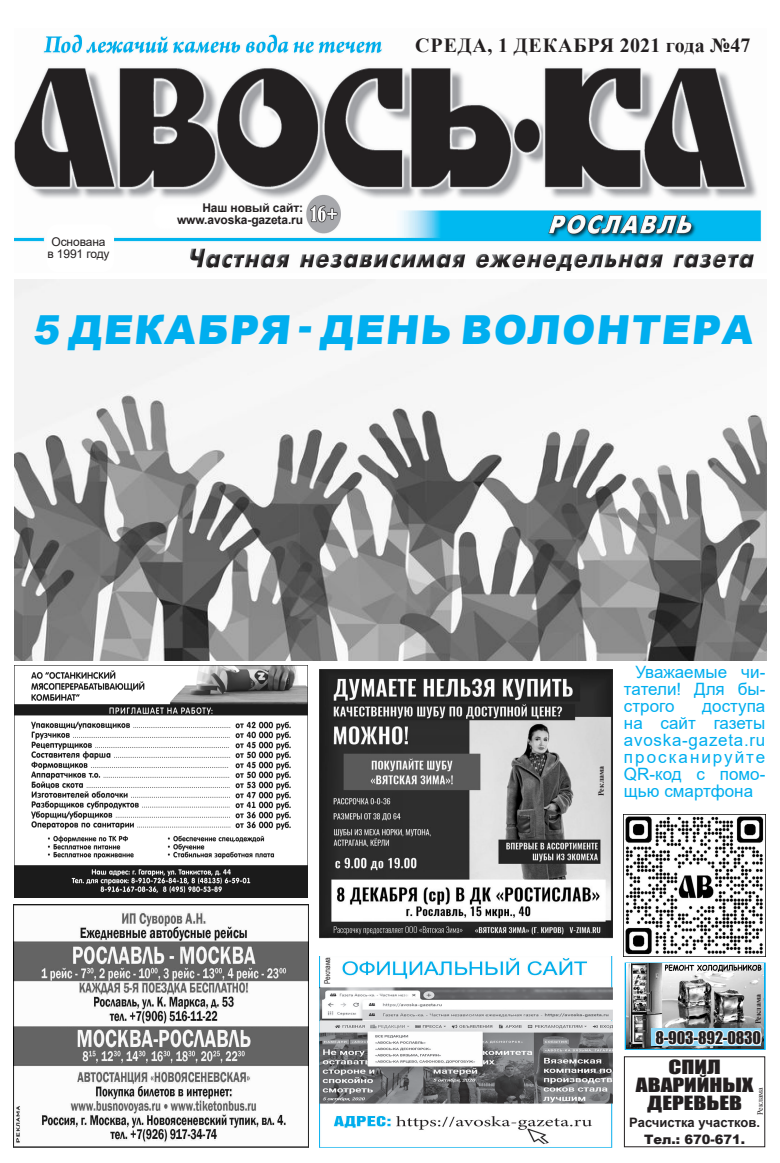
<style>
.page{position:relative;width:780px;height:1163px;background:#fff}
.page>*{position:absolute;margin:0;border:0;box-sizing:border-box;transform-origin:0 0}
.t1{font:900 40px "Arial";color:#00aeef}
.t2{font:700 20px "Times New Roman";letter-spacing:.045em;color:#231f20}
.t3{font:18px "Impact";color:#231f20;scale:1.3 1}
.t4{font:17px/17px "Arial";color:#00aeef;text-align:justify}
.t5{font:16px "Impact";letter-spacing:-.01em;color:#231f20}
.t6{font:700 13px "Arial";color:#231f20}
.t7{font:900 13px "Arial";color:#231f20}
.t8{font:700 12px "Arial";letter-spacing:-.01em;color:#231f20}
.t9{font:12px "Arial";letter-spacing:-.01em;color:#231f20}
.t10{font:700 8px "Times New Roman";color:#231f20}
.t11{font:8px "Arial Narrow";letter-spacing:.02em;color:#231f20}
.t12{font:8px "Times New Roman";color:#231f20}
</style>
<div class="page">
<img style="left:14px;top:34px;width:747px;height:237px">
<img style="left:14px;top:904px;width:294px;height:242px">
<svg style="left:152px;top:196px;width:152px;height:34px"></svg>
<svg style="left:624px;top:962px;width:141px;height:87px"></svg>
<img style="left:626px;top:963px;width:137px;height:85px">
<div style="left:651px;top:1028px;width:109px;height:17px;background:#8dd7f7"></div>
<svg style="left:653px;top:1028px;width:110px;height:18px"></svg>
<img style="left:319px;top:956px;width:294px;height:190px">
<img style="left:624px;top:814px;width:141px;height:141px">
<div style="left:46px;top:224px;width:68px;height:48px;background:#fff;border-radius:12px"></div>
<img style="left:14px;top:665px;width:294px;height:232px">
<img style="left:14px;top:280px;width:752px;height:380px">
<img style="left:319px;top:669px;width:294px;height:269px">
<p class="t9" style="left:52px;top:233px;width:55px">Основана</p>
<p class="t9" style="left:47px;top:245px;width:64px">в 1991 году</p>
<p class="t8" style="left:202px;top:199px;width:102px">Наш новый сайт:</p>
<p class="t8" style="left:177px;top:211px;width:127px">www.avoska-gazeta.ru</p>
<p class="t2" style="left:415px;top:31px;width:337px">СРЕДА, 1 ДЕКАБРЯ 2021 года №47</p>
<p class="t1" style="left:33px;top:301px;width:727px">5 ДЕКАБРЯ - ДЕНЬ ВОЛОНТЕРА</p>
<p class="t11" style="left:321px;top:984px;width:29px;rotate:-90deg">Реклама</p>
<p class="t10" style="left:595px;top:796px;width:32px;rotate:-90deg">Реклама</p>
<p class="t4" style="left:624px;top:663px;width:143px;text-indent:11px">Уважаемые чи&shy;татели! Для бы&shy;строго</p>
<p class="t4" style="left:624px;top:697px;width:143px;text-indent:78px">доступа на сайт газеты avoska-gazeta.ru просканируйте QR-код с помо&shy;щью смартфона</p>
<p class="t10" style="left:752px;top:1024px;width:32px;rotate:-90deg">Реклама</p>
<p class="t5" style="left:655px;top:1025px;width:107px">8-903-892-0830</p>
<p class="t3" style="left:668px;top:1053px;width:42px">СПИЛ</p>
<p class="t3" style="left:635px;top:1071px;width:92px">АВАРИЙНЫХ</p>
<p class="t3" style="left:647px;top:1089px;width:75px">ДЕРЕВЬЕВ</p>
<p class="t6" style="left:629px;top:1113px;width:132px">Расчистка участков.</p>
<p class="t7" style="left:644px;top:1130px;width:103px">Тел.: 670-671.</p>
<p class="t12" style="left:754px;top:1114px;width:29px;rotate:-90deg">Реклама</p>
</div>
